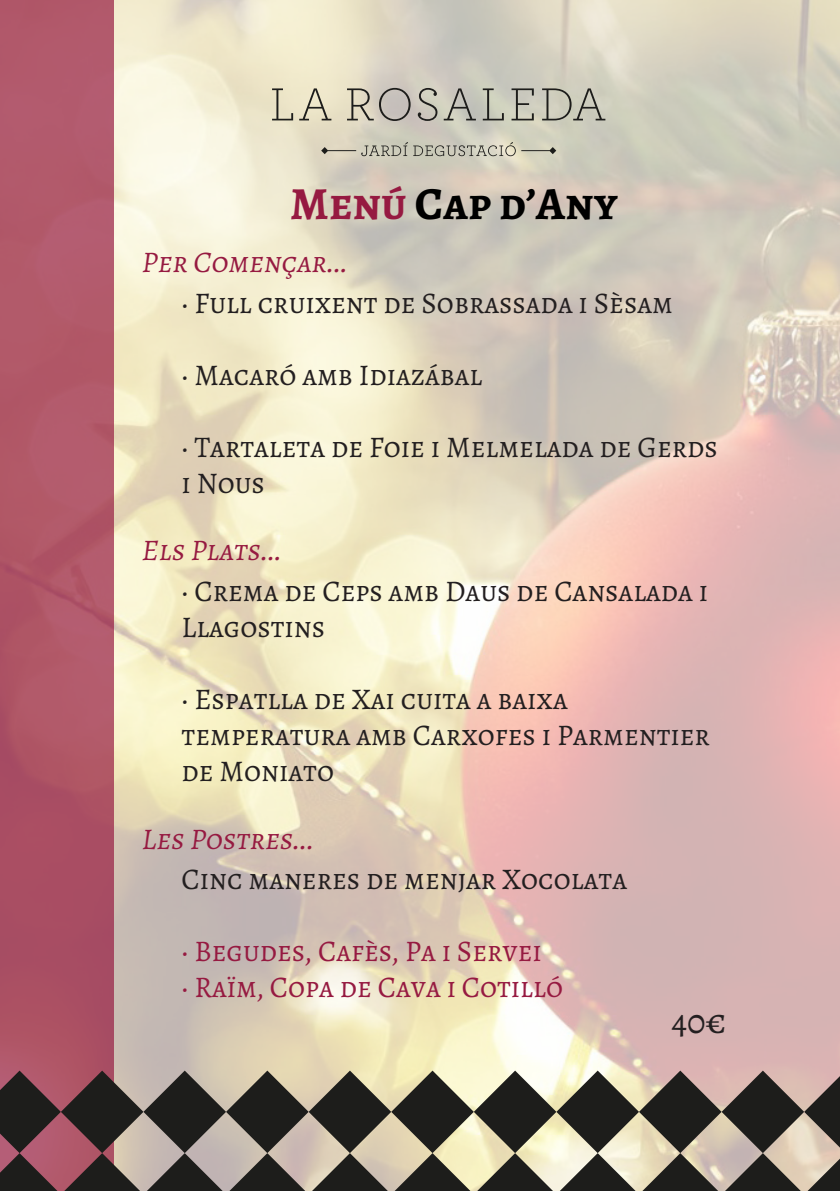
<style>
.page{position:relative;width:840px;height:1191px;background:#fff}
.page>*{position:absolute;margin:0;border:0;box-sizing:border-box;transform-origin:0 0}
.t1{font:700 46px "Alegreya SC";color:#000}
.t2{font:36px "Alegreya SC";color:#231f20}
.t3{font:30px/36px "Alegreya SC";color:#231f20}
.t4{font:30px "Alegreya SC";color:#961a41}
.t5{font:italic 30px "Alegreya SC";color:#961a41}
.s1{color:#961a41}
</style>
<div class="page">
<img style="left:113px;top:0;width:726px;height:1070px">
<div style="left:0;top:0;width:113px;height:1191px;background:#b15868"></div>
<svg style="left:321px;top:142px;width:235px;height:14px;background:#bab8a7"></svg>
<svg style="left:272px;top:88px;width:21px;height:32px"></svg>
<svg style="left:347px;top:88px;width:26px;height:32px"></svg>
<svg style="left:379px;top:88px;width:31px;height:33px"></svg>
<svg style="left:417px;top:88px;width:20px;height:33px"></svg>
<svg style="left:482px;top:88px;width:21px;height:32px"></svg>
<svg style="left:511px;top:88px;width:22px;height:32px"></svg>
<svg style="left:542px;top:88px;width:63px;height:32px;background:#afaea0"></svg>
<svg style="left:443px;top:88px;width:32px;height:32px"></svg>
<svg style="left:299px;top:88px;width:32px;height:32px"></svg>
<svg style="left:0;top:1070px;width:839px;height:121px;background:#7e7369"></svg>
<p class="t1" style="left:290px;top:174px;width:329px"><span class="s1">Menú</span> Cap d’Any</p>
<p class="t5" style="left:142px;top:243px;width:207px">Per Començar...</p>
<p class="t3" style="left:181px;top:285px;width:492px">· Full cruixent de Sobrassada i Sèsam</p>
<p class="t3" style="left:181px;top:357px;width:302px">· Macaró amb Idiazábal</p>
<p class="t3" style="left:181px;top:429px;width:537px">· Tartaleta de Foie i Melmelada de Gerds i Nous</p>
<p class="t5" style="left:142px;top:531px;width:141px">Els Plats...</p>
<p class="t3" style="left:181px;top:573px;width:527px">· Crema de Ceps amb Daus de Cansalada i<br>Llagostins</p>
<p class="t3" style="left:181px;top:681px;width:529px">· Espatlla de Xai cuita a baixa temperatura amb Carxofes i Parmentier de Moniato</p>
<p class="t5" style="left:142px;top:820px;width:173px">Les Postres...</p>
<p class="t3" style="left:181px;top:861px;width:446px">Cinc maneres de menjar Xocolata</p>
<p class="t4" style="left:181px;top:932px;width:361px">· Begudes, Cafès, Pa i Servei</p>
<p class="t4" style="left:181px;top:968px;width:382px">· Raïm, Copa de Cava i Cotilló</p>
<p class="t2" style="left:671px;top:999px;width:56px">40€</p>
</div>
